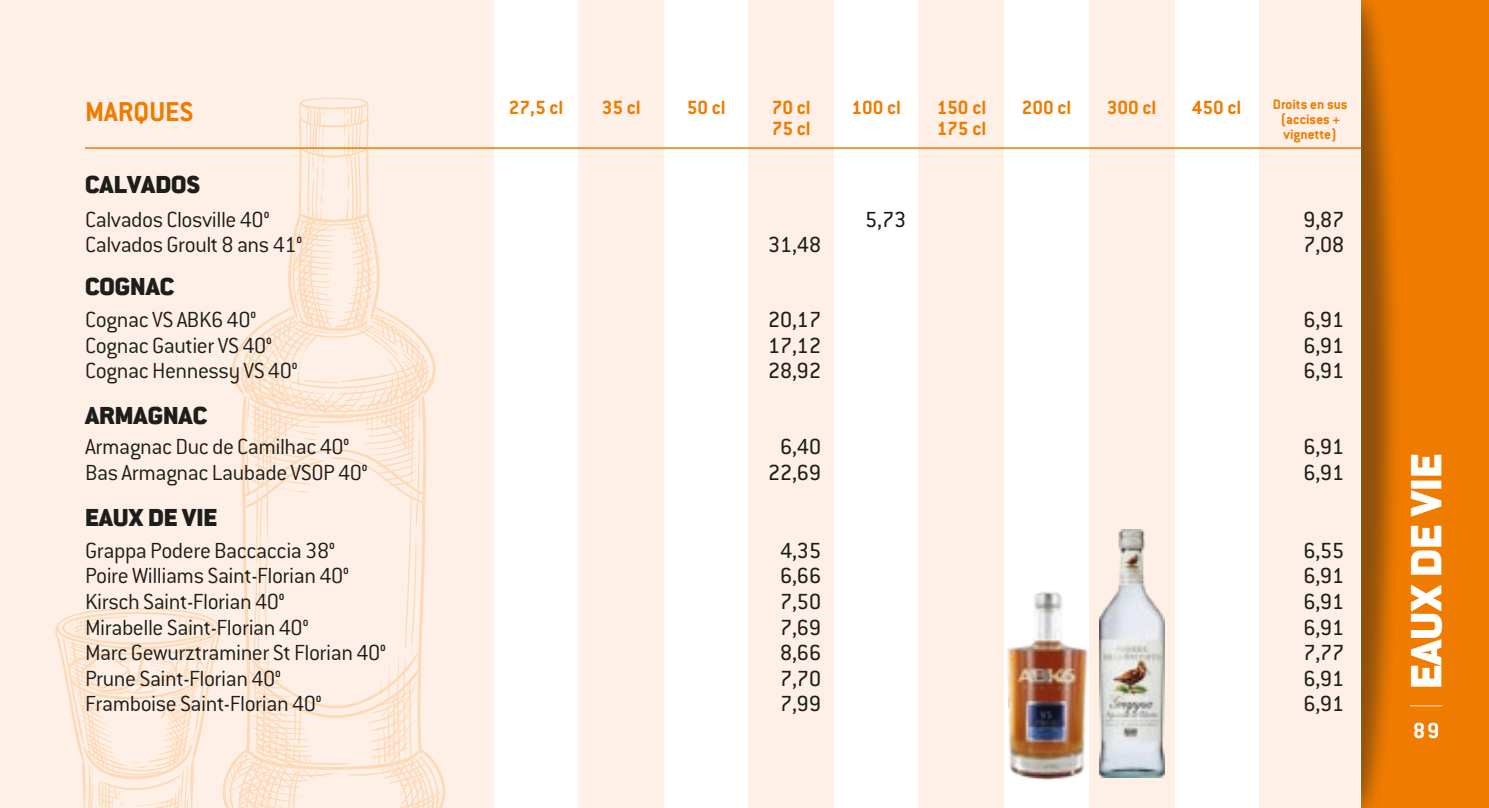
<style>
.page{position:relative;width:1489px;height:808px;background:#fff}
.page>*{position:absolute;margin:0;border:0;box-sizing:border-box;transform-origin:0 0}
.t1{font:900 48px "Conduit ITC";color:#fff}
.t2{font:700 30px "Conduit ITC";color:#ef7b00}
.t3{font:900 27px "Conduit ITC";color:#1d1d1b}
.t4{font:300 24px "Conduit ITC";letter-spacing:-.02em;color:#1d1d1b}
.t5{font:24px "Conduit ITC";color:#1d1d1b}
.t6{font:700 24px "Conduit ITC";color:#fff}
.t7{font:700 21px/21px "Conduit ITC";color:#ef7b00}
.t8{font:700 15px/15px "Conduit ITC";color:#ef7b00;text-align:center}
</style>
<div class="page">
<div style="left:0;top:0;width:493px;height:808px;background:#fef0e6"></div>
<svg style="left:55px;top:98px;width:391px;height:710px"></svg>
<div style="left:1361px;top:0;width:127px;height:808px;background:#ef7b00"></div>
<div style="left:1361px;top:0;width:40px;height:808px;background:#1d1d1b;opacity:.45"></div>
<div style="left:918px;top:0;width:85px;height:808px;background:#fef0e6"></div>
<div style="left:748px;top:0;width:85px;height:808px;background:#fef0e6"></div>
<div style="left:578px;top:0;width:85px;height:808px;background:#fef0e6"></div>
<div style="left:1089px;top:0;width:85px;height:808px;background:#fef0e6"></div>
<div style="left:1259px;top:0;width:100px;height:808px;background:#fef0e6"></div>
<hr style="left:85px;top:147px;width:1276px;height:2px;background:#ef7b00">
<hr style="left:1409px;top:705px;width:33px;height:1px;background:#fac18b">
<img style="left:1003px;top:577px;width:85px;height:206px">
<img style="left:1099px;top:529px;width:64px;height:248px">
<p class="t2" style="left:85px;top:93px;width:110px">MARQUES</p>
<p class="t7" style="left:509px;top:96px;width:56px">27,5 cl</p>
<p class="t7" style="left:601px;top:96px;width:40px">35 cl</p>
<p class="t7" style="left:686px;top:96px;width:40px">50 cl</p>
<p class="t7" style="left:771px;top:96px;width:40px">70 cl<br>75 cl</p>
<p class="t7" style="left:851px;top:96px;width:51px">100 cl</p>
<p class="t7" style="left:936px;top:96px;width:51px">150 cl<br>175 cl</p>
<p class="t7" style="left:1021px;top:96px;width:51px">200 cl</p>
<p class="t7" style="left:1106px;top:96px;width:51px">300 cl</p>
<p class="t7" style="left:1191px;top:96px;width:51px">450 cl</p>
<p class="t8" style="left:1272px;top:97px;width:76px">Droits en sus (accises + vignette)</p>
<p class="t3" style="left:85px;top:168px;width:116px">CALVADOS</p>
<p class="t4" style="left:85px;top:205px;width:186px">Calvados Closville 40°</p>
<p class="t5" style="left:865px;top:205px;width:42px">5,73</p>
<p class="t5" style="left:1303px;top:205px;width:42px">9,87</p>
<p class="t4" style="left:85px;top:230px;width:219px">Calvados Groult 8 ans 41°</p>
<p class="t5" style="left:768px;top:230px;width:55px">31,48</p>
<p class="t5" style="left:1303px;top:230px;width:42px">7,08</p>
<p class="t3" style="left:85px;top:271px;width:91px">COGNAC</p>
<p class="t4" style="left:85px;top:305px;width:173px">Cognac VS ABK6 40°</p>
<p class="t5" style="left:768px;top:305px;width:55px">20,17</p>
<p class="t5" style="left:1303px;top:305px;width:42px">6,91</p>
<p class="t4" style="left:85px;top:331px;width:189px">Cognac Gautier VS 40°</p>
<p class="t5" style="left:768px;top:331px;width:55px">17,12</p>
<p class="t5" style="left:1303px;top:331px;width:42px">6,91</p>
<p class="t4" style="left:85px;top:356px;width:214px">Cognac Hennessy VS 40°</p>
<p class="t5" style="left:768px;top:356px;width:55px">28,92</p>
<p class="t5" style="left:1303px;top:356px;width:42px">6,91</p>
<p class="t3" style="left:85px;top:400px;width:124px">ARMAGNAC</p>
<p class="t4" style="left:85px;top:432px;width:266px">Armagnac Duc de Camilhac 40°</p>
<p class="t5" style="left:780px;top:432px;width:42px">6,40</p>
<p class="t5" style="left:1303px;top:432px;width:42px">6,91</p>
<p class="t4" style="left:85px;top:457px;width:284px">Bas Armagnac Laubade VSOP 40°</p>
<p class="t5" style="left:768px;top:457px;width:55px">22,69</p>
<p class="t5" style="left:1303px;top:457px;width:42px">6,91</p>
<p class="t3" style="left:85px;top:501px;width:134px">EAUX DE VIE</p>
<p class="t4" style="left:85px;top:536px;width:251px">Grappa Podere Baccaccia 38°</p>
<p class="t5" style="left:780px;top:536px;width:42px">4,35</p>
<p class="t5" style="left:1303px;top:536px;width:42px">6,55</p>
<p class="t4" style="left:85px;top:561px;width:266px">Poire Williams Saint-Florian 40°</p>
<p class="t5" style="left:780px;top:561px;width:42px">6,66</p>
<p class="t5" style="left:1303px;top:561px;width:42px">6,91</p>
<p class="t4" style="left:85px;top:587px;width:201px">Kirsch Saint-Florian 40°</p>
<p class="t5" style="left:780px;top:587px;width:42px">7,50</p>
<p class="t5" style="left:1303px;top:587px;width:42px">6,91</p>
<p class="t4" style="left:85px;top:612px;width:225px">Mirabelle Saint-Florian 40°</p>
<p class="t5" style="left:780px;top:612px;width:42px">7,69</p>
<p class="t5" style="left:1303px;top:612px;width:42px">6,91</p>
<p class="t4" style="left:85px;top:638px;width:303px">Marc Gewurztraminer St Florian 40°</p>
<p class="t5" style="left:780px;top:638px;width:42px">8,66</p>
<p class="t5" style="left:1303px;top:638px;width:42px">7,77</p>
<p class="t4" style="left:85px;top:663px;width:198px">Prune Saint-Florian 40°</p>
<p class="t5" style="left:780px;top:663px;width:42px">7,70</p>
<p class="t5" style="left:1303px;top:663px;width:42px">6,91</p>
<p class="t4" style="left:85px;top:689px;width:238px">Framboise Saint-Florian 40°</p>
<p class="t5" style="left:780px;top:689px;width:42px">7,99</p>
<p class="t5" style="left:1303px;top:689px;width:42px">6,91</p>
<h1 class="t1" style="left:1397px;top:689px;width:236px;rotate:-90deg">EAUX DE VIE</h1>
<p class="t6" style="left:1412px;top:716px;width:28px">89</p>
</div>
